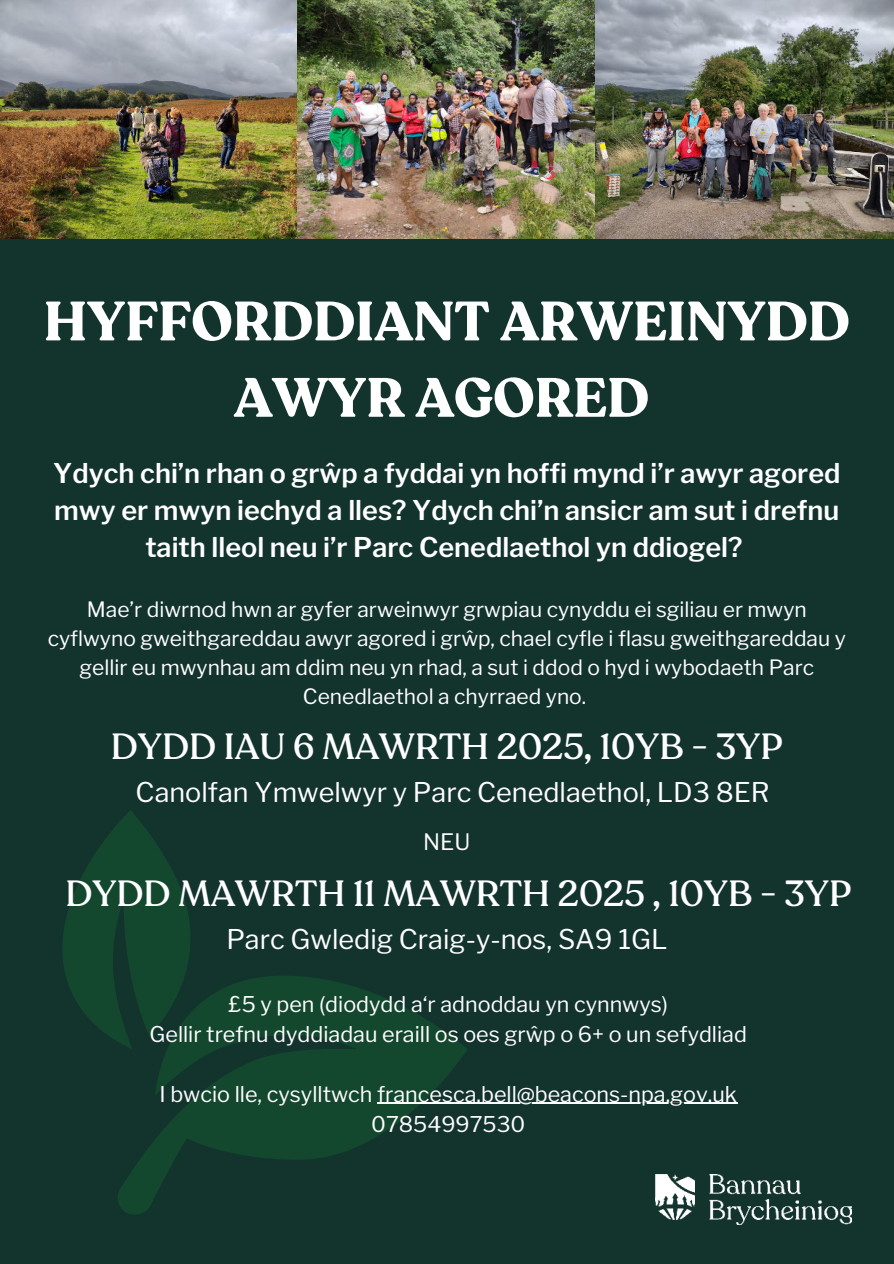
<style>
.page{position:relative;width:894px;height:1264px;background:#fff}
.page>*{position:absolute;margin:0;border:0;box-sizing:border-box;transform-origin:0 0}
.t1{font:700 54.75px/76.3px "Recoleta";color:#fff;text-align:center}
.t2{font:500 36px "Recoleta";color:#fff}
.t3{font:600 27px/37.2px "Libre Franklin";color:#fff;text-align:center}
.t4{font:27px "Libre Franklin";color:#fff}
.t5{font:22.5px "Libre Franklin";color:#fff}
.t6{font:21.6px/30px "Libre Franklin";color:#fefefe;text-align:center}
.t7{font:21px/29.2px "Libre Franklin";color:#fff;text-align:center}
</style>
<div class="page">
<div style="left:0;top:0;width:893px;height:1263px;background:#13332d"></div>
<img style="left:655px;top:1174px;width:196px;height:50px">
<svg style="left:118px;top:976px;width:349px;height:239px;fill:#13482f"></svg>
<svg style="left:62px;top:810px;width:139px;height:239px"></svg>
<hr style="left:377px;top:1102px;width:359px;height:1px;background:#fefefe">
<img style="left:0;top:0;width:595px;height:238px">
<img style="left:595px;top:0;width:298px;height:238px">
<h1 class="t1" style="left:44px;top:284px;width:807px">HYFFORDDIANT ARWEINYDD<br>AWYR AGORED</h1>
<p class="t3" style="left:53px;top:452px;width:788px">Ydych chi’n rhan o grŵp a fyddai yn hoffi mynd i’r awyr agored mwy er mwyn iechyd a lles? Ydych chi’n ansicr am sut i drefnu taith lleol neu i’r Parc Cenedlaethol yn ddiogel?</p>
<p class="t7" style="left:48px;top:592px;width:799px">Mae’r diwrnod hwn ar gyfer arweinwyr grwpiau cynyddu ei sgiliau er mwyn cyflwyno gweithgareddau awyr agored i grŵp, chael cyfle i flasu gweithgareddau y gellir eu mwynhau am ddim neu yn rhad, a sut i ddod o hyd i wybodaeth Parc Cenedlaethol a chyrraed yno.</p>
<h2 class="t2" style="left:111px;top:724px;width:673px">DYDD IAU 6 MAWRTH 2025, 10YB - 3YP</h2>
<p class="t4" style="left:136px;top:771px;width:635px">Canolfan Ymwelwyr y Parc Cenedlaethol, LD3 8ER</p>
<p class="t5" style="left:423px;top:824px;width:49px">NEU</p>
<h2 class="t2" style="left:65px;top:871px;width:787px">DYDD MAWRTH 11 MAWRTH 2025 , 10YB - 3YP</h2>
<p class="t4" style="left:226px;top:918px;width:442px">Parc Gwledig Craig-y-nos, SA9 1GL</p>
<p class="t6" style="left:149px;top:986px;width:598px">£5 y pen (diodydd a‘r adnoddau yn cynnwys)<br>Gellir trefnu dyddiadau eraill os oes grŵp o 6+ o un sefydliad</p>
<p class="t6" style="left:159px;top:1076px;width:579px">I bwcio lle, cysylltwch francesca.bell@beacons-npa.gov.uk<br>07854997530</p>
</div>
